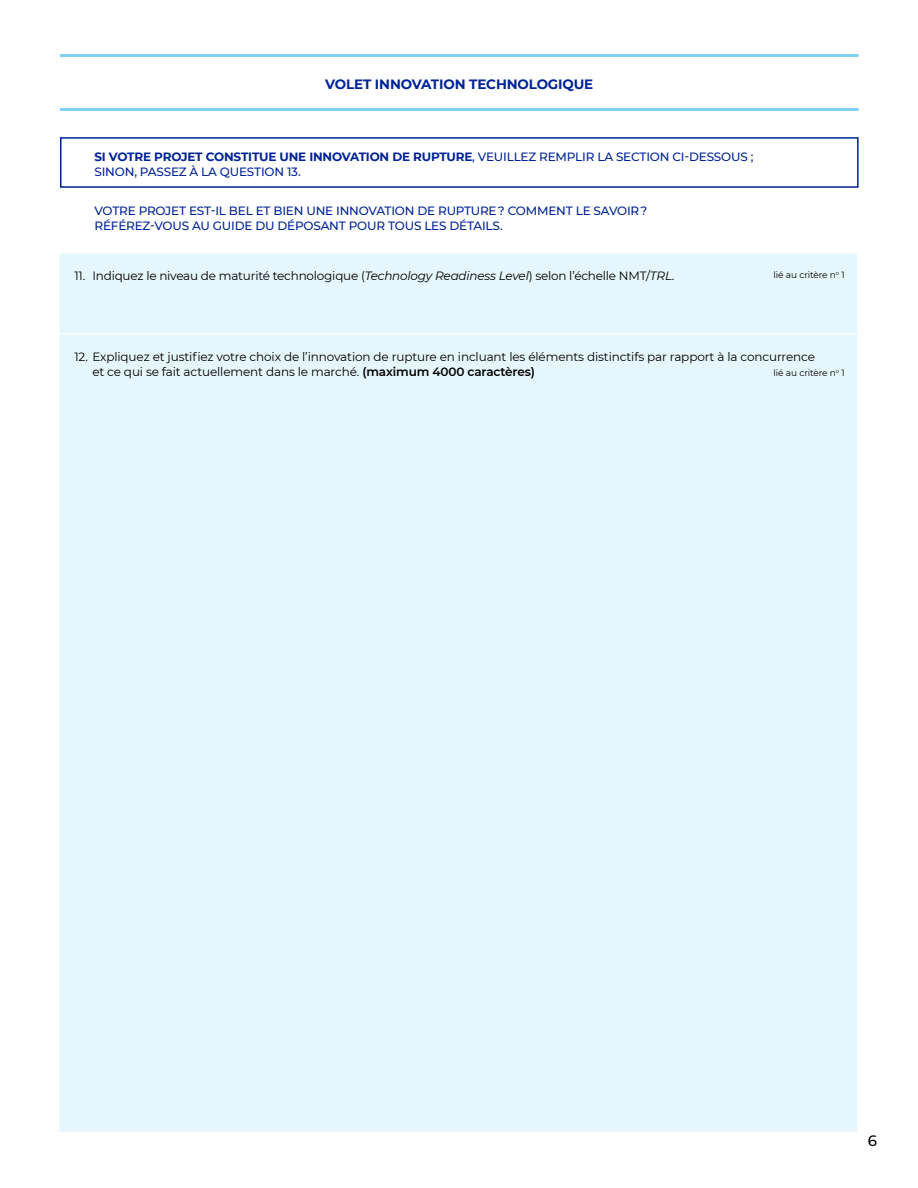
<style>
.page{position:relative;width:918px;height:1188px;background:#fff}
.page>*{position:absolute;margin:0;border:0;box-sizing:border-box;transform-origin:0 0}
.t1{font:500 15px "Montserrat";color:#000}
.t2{font:700 13.5px "Montserrat";letter-spacing:-.01em;color:#002395}
.t3{font:12px/15px "Montserrat";letter-spacing:-.01em;color:#000}
.t4{font:500 12px/15px "Montserrat";letter-spacing:-.015em;color:#002395}
.t5{font:9px "Montserrat";letter-spacing:-.01em;color:#000}
.s1{font-weight:700}
.s2{font-style:italic}
.s3{font-weight:600}
</style>
<div class="page">
<div style="left:59px;top:254px;width:798px;height:878px;background:#e5f6fd"></div>
<hr style="left:59px;top:333px;width:798px;height:2px;background:#fff">
<div style="left:60px;top:137px;width:799px;height:51px;border:2px solid #002395"></div>
<hr style="left:60px;top:54px;width:799px;height:3px;background:#7ed2f6">
<hr style="left:60px;top:108px;width:799px;height:3px;background:#7ed2f6">
<p class="t2" style="left:325px;top:75px;width:270px">VOLET INNOVATION TECHNOLOGIQUE</p>
<p class="t4" style="left:94px;top:149px;width:661px"><span class="s1">SI VOTRE PROJET CONSTITUE UNE INNOVATION DE RUPTURE</span>, VEUILLEZ REMPLIR LA SECTION CI-DESSOUS ;<br>SINON, PASSEZ À LA QUESTION 13.</p>
<p class="t4" style="left:94px;top:202px;width:554px">VOTRE PROJET EST-IL BEL ET BIEN UNE INNOVATION DE RUPTURE ? COMMENT LE SAVOIR ?<br>RÉFÉREZ-VOUS AU GUIDE DU DÉPOSANT POUR TOUS LES DÉTAILS.</p>
<p class="t3" style="left:74px;top:268px;width:602px">11. Indiquez le niveau de maturité technologique (<span class="s2">Technology Readiness Level</span>) selon l’échelle NMT/<span class="s2">TRL</span>.</p>
<p class="t5" style="left:774px;top:268px;width:73px">lié au critère n<sup>o</sup> 1</p>
<p class="t3" style="left:92px;top:348px;width:724px;text-indent:-18px">12. Expliquez et justifiez votre choix de l’innovation de rupture en incluant les éléments distinctifs par rapport à la concurrence et ce qui se fait actuellement dans le marché. <span class="s3">(maximum 4000 caractères)</span></p>
<p class="t5" style="left:774px;top:367px;width:73px">lié au critère n<sup>o</sup> 1</p>
<p class="t1" style="left:868px;top:1130px;width:11px">6</p>
</div>
